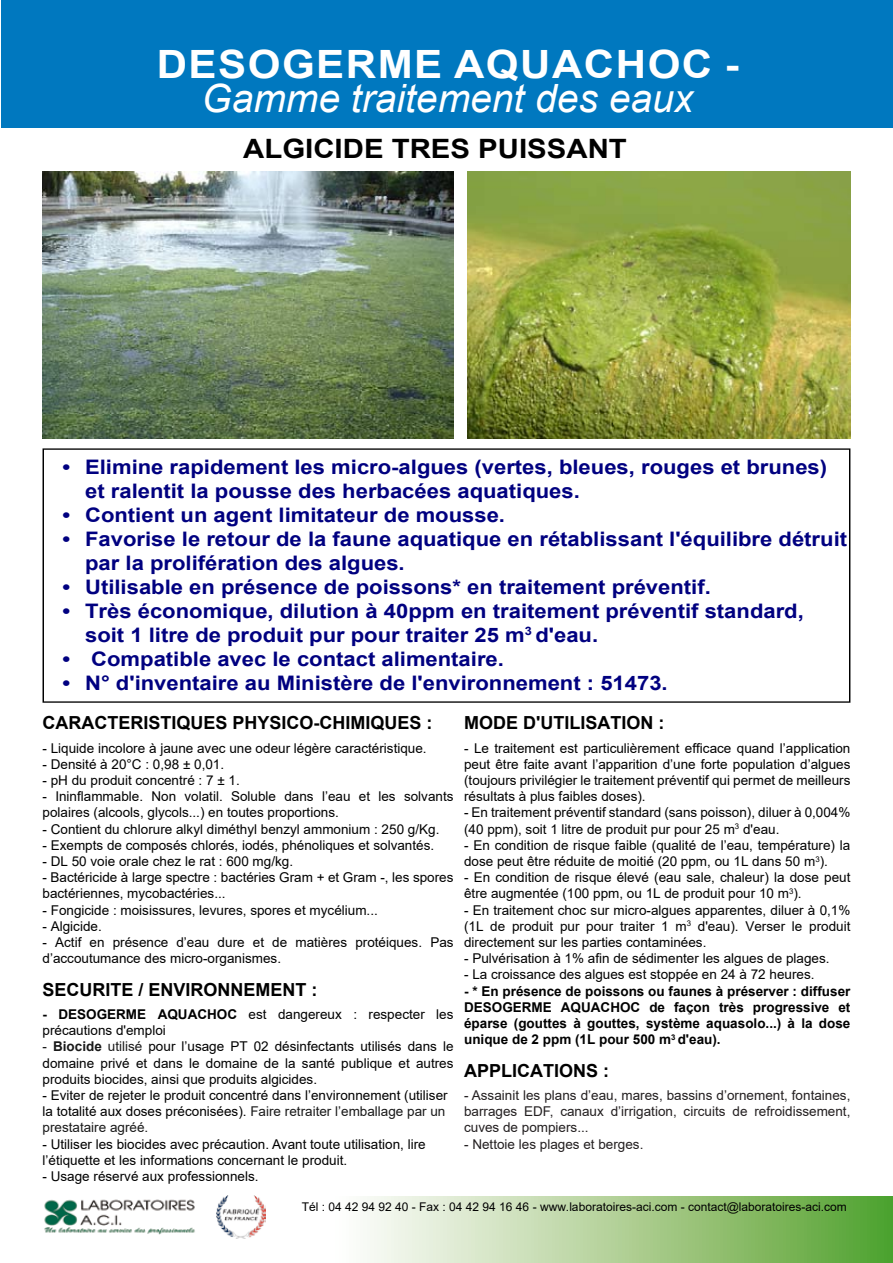
<style>
.page{position:relative;width:893px;height:1263px;background:#fff}
.page>*{position:absolute;margin:0;border:0;box-sizing:border-box;transform-origin:0 0}
.t1{font:italic 39px "Arial";color:#fff}
.t2{font:700 39px "Arial";color:#fff;scale:1.08 1}
.t3{font:700 26.7px "Arial";color:#000;scale:1.1 1}
.t4{font:700 19.95px/24px "Arial";color:#000080;scale:1.1 1}
.t5{font:700 18px "Arial";color:#000}
.t6{font:13.5px/16.2px "Arial";color:#000}
.t7{font:700 13.5px/16.2px "Arial";color:#000;text-align:justify}
.t8{font:13.5px/16.2px "Arial";color:#231f20;text-align:justify}
.t9{font:12px "Arial";color:#000}
.s1{font-weight:700}
.s2{color:#191919}
.s3{font-weight:700;color:#191919}
</style>
<div class="page">
<div style="left:1px;top:0;width:892px;height:128px;background:#0078bf"></div>
<svg style="left:216px;top:1196px;width:677px;height:67px"></svg>
<img style="left:44px;top:1199px;width:151px;height:36px">
<img style="left:468px;top:171px;width:382px;height:267px">
<img style="left:43px;top:171px;width:411px;height:267px">
<img style="left:217px;top:1196px;width:48px;height:42px">
<h1 class="t2" style="left:157px;top:37px;width:30px">desogerme</h1>
<h1 class="t2" style="left:454px;top:37px;width:31px">aquachoc</h1>
<h1 class="t1" style="left:201px;top:73px;width:494px">Gamme traitement des eaux</h1>
<h2 class="t3" style="left:243px;top:130px;width:36px">Algicide</h2>
<h2 class="t3" style="left:392px;top:130px;width:215px">TRES PUISSANT</h2>
<h1 class="t2" style="left:725px;top:37px;width:14px">-</h1>
<h3 class="t4" style="left:85px;top:455px;width:676px;text-indent:-23px">• Elimine rapidement les micro-algues (vertes, bleues, rouges et brunes) et ralentit la pousse des herbacées aquatiques.</h3>
<h3 class="t4" style="left:62px;top:503px;width:404px">• Contient un agent limitateur de mousse.</h3>
<h3 class="t4" style="left:85px;top:527px;width:694px;text-indent:-23px">• Favorise le retour de la faune aquatique en rétablissant l'équilibre détruit par la prolifération des algues.</h3>
<h3 class="t4" style="left:62px;top:575px;width:591px">• Utilisable en présence de poissons* en traitement préventif.</h3>
<h3 class="t4" style="left:85px;top:599px;width:655px;text-indent:-23px">• Très économique, dilution à 40ppm en traitement préventif standard, soit 1 litre de produit pur pour traiter 25 m<sup>3</sup> d'eau.</h3>
<h3 class="t4" style="left:62px;top:647px;width:403px">• Compatible avec le contact alimentaire.</h3>
<h3 class="t4" style="left:62px;top:671px;width:552px">• N° d'inventaire au Ministère de l'environnement : 51473.</h3>
<h3 class="t5" style="left:43px;top:710px;width:392px">CARACTERISTIQUES PHYSICO-CHIMIQUES :</h3>
<p class="t6" style="left:43px;top:740px;width:386px">- Liquide incolore à jaune avec une odeur légère caractéristique.</p>
<p class="t6" style="left:43px;top:756px;width:183px">- Densité à 20°C : 0,98 ± 0,01.</p>
<p class="t6" style="left:43px;top:772px;width:199px">- pH du produit concentré : 7 ± 1.</p>
<p class="t6" style="left:43px;top:788px;width:413px">- Ininflammable. Non volatil. Soluble dans l’eau et les solvants polaires (alcools, glycols...) en toutes proportions.</p>
<p class="t6" style="left:43px;top:821px;width:398px">- Contient du chlorure alkyl diméthyl benzyl ammonium : 250 g/Kg.</p>
<p class="t6" style="left:43px;top:837px;width:393px">- Exempts de composés chlorés, iodés, phénoliques et solvantés.</p>
<p class="t6" style="left:43px;top:853px;width:252px">- DL 50 voie orale chez le rat : 600 mg/kg.</p>
<p class="t6" style="left:43px;top:869px;width:412px">- Bactéricide à large spectre : bactéries Gram + et Gram -, les spores bactériennes, mycobactéries...</p>
<p class="t6" style="left:43px;top:902px;width:337px">- Fongicide : moisissures, levures, spores et mycélium...</p>
<p class="t6" style="left:43px;top:918px;width:61px">- Algicide.</p>
<p class="t6" style="left:43px;top:934px;width:413px">- Actif en présence d’eau dure et de matières protéiques. Pas d’accoutumance des micro-organismes.</p>
<h3 class="t5" style="left:43px;top:977px;width:277px">SECURITE / ENVIRONNEMENT :</h3>
<p class="t6" style="left:43px;top:1006px;width:413px"><span class="s1">- DESOGERME AQUACHOC</span> est dangereux : respecter les précautions d'emploi</p>
<p class="t6" style="left:43px;top:1038px;width:413px;text-align:justify"><span class="s2">-</span> <span class="s3">Biocide</span> <span class="s2">utilisé</span> pour l’usage PT 02 désinfectants utilisés dans le domaine privé et dans le domaine de la santé publique et autres produits biocides, ainsi que produits algicides.</p>
<p class="t6" style="left:43px;top:1087px;width:407px">- Eviter de rejeter le produit concentré dans l’environnement (utiliser la totalité aux doses préconisées). <span class="s2">Faire retraiter l’emballage par un prestataire agréé.</span></p>
<p class="t6" style="left:43px;top:1136px;width:385px">- Utiliser les biocides avec précaution. Avant toute utilisation, lire l’étiquette et les informations concernant le produit.</p>
<p class="t6" style="left:43px;top:1168px;width:218px">- Usage réservé aux professionnels.</p>
<h3 class="t5" style="left:464px;top:710px;width:202px">MODE D'UTILISATION :</h3>
<p class="t6" style="left:464px;top:740px;width:388px;text-align:justify">- Le traitement est particulièrement efficace quand l’application peut être faite avant l’apparition d’une forte population d’algues (toujours privilégier le traitement préventif qui permet de meilleurs résultats à plus faibles doses).</p>
<p class="t6" style="left:464px;top:804px;width:388px">- En traitement préventif standard (sans poisson), diluer à 0,004% (40 ppm), soit 1 litre de produit pur pour 25 m<sup>3</sup> d'eau.</p>
<p class="t6" style="left:464px;top:837px;width:388px">- En condition de risque faible (qualité de l’eau, température) la dose peut être réduite de moitié (20 ppm, ou 1L dans 50 m<sup>3</sup>).</p>
<p class="t6" style="left:464px;top:869px;width:388px">- En condition de risque élevé (eau sale, chaleur) la dose peut être augmentée (100 ppm, ou 1L de produit pour 10 m<sup>3</sup>).</p>
<p class="t6" style="left:464px;top:902px;width:388px;text-align:justify">- En traitement choc sur micro-algues apparentes, diluer à 0,1% (1L de produit pur pour traiter 1 m<sup>3</sup> d'eau). Verser le produit directement sur les parties contaminées.</p>
<p class="t6" style="left:464px;top:950px;width:367px">- Pulvérisation à 1% afin de sédimenter les algues de plages.</p>
<p class="t6" style="left:464px;top:966px;width:352px">- La croissance des algues est stoppée en 24 à 72 heures.</p>
<p class="t7" style="left:464px;top:983px;width:388px">- * En présence de poissons ou faunes à préserver : diffuser DESOGERME AQUACHOC de façon très progressive et éparse (gouttes à gouttes, système aquasolo...) à la dose unique de 2 ppm (1L pour 500 m<sup>3</sup> d'eau).</p>
<h3 class="t5" style="left:464px;top:1058px;width:49px">applications</h3>
<h3 class="t5" style="left:603px;top:1058px;width:7px">:</h3>
<p class="t8" style="left:464px;top:1087px;width:388px">- Assainit les plans d’eau, mares, bassins d’ornement, fontaines, barrages EDF, canaux d’irrigation, circuits de refroidissement, cuves de pompiers...</p>
<p class="t8" style="left:464px;top:1136px;width:181px">- Nettoie les plages et berges.</p>
<p class="t9" style="left:302px;top:1198px;width:547px">Tél : 04 42 94 92 40 - Fax : 04 42 94 16 46 - www.laboratoires-aci.com - contact@laboratoires-aci.com</p>
</div>
